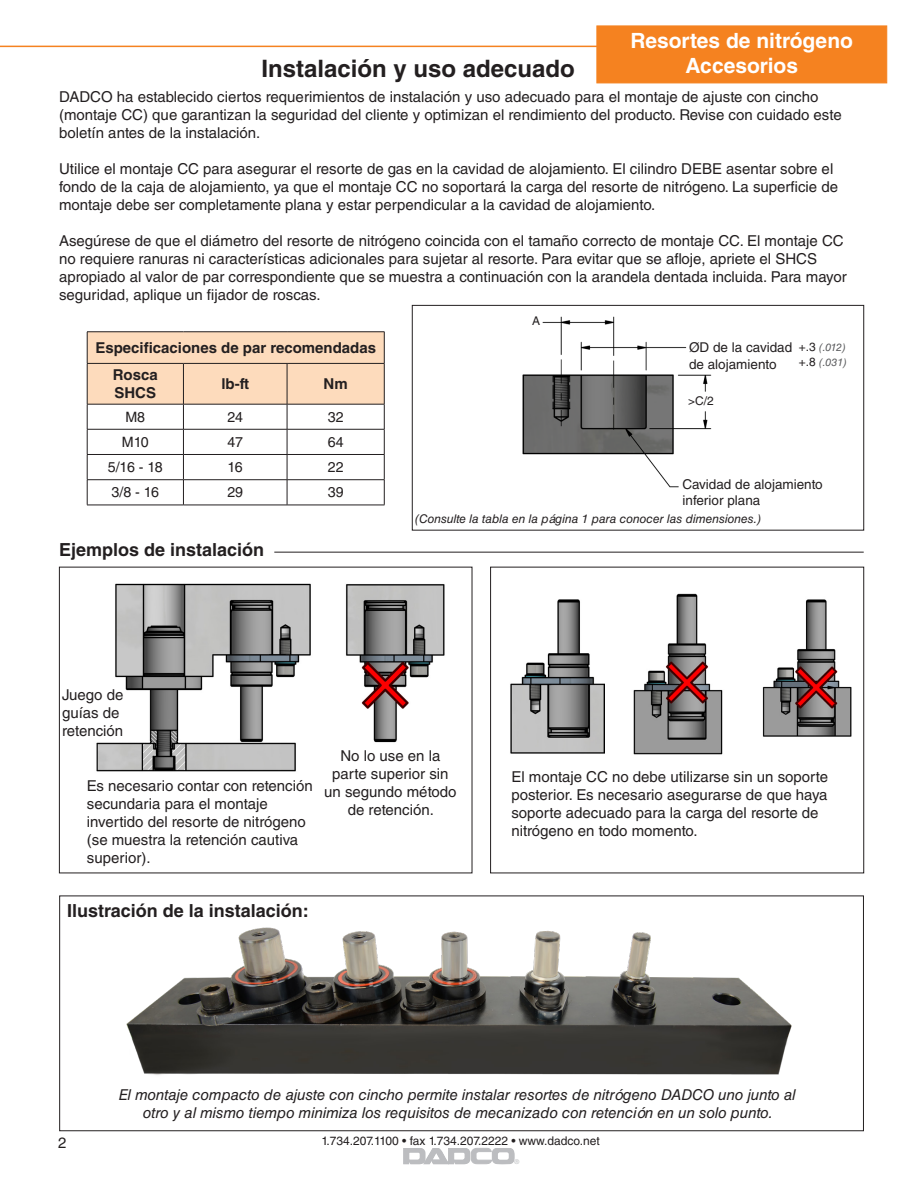
<style>
.page{position:relative;width:918px;height:1188px;background:#fff}
.page>*{position:absolute;margin:0;border:0;box-sizing:border-box;transform-origin:0 0}
.t1{font:700 24px "Helvetica LT Std";color:#231f20}
.t2{font:700 21px/25.2px "Helvetica LT Std";color:#fff;text-align:center}
.t3{font:700 18px "Helvetica LT Std";color:#231f20}
.t4{font:15px/18px "Helvetica LT Std";color:#231f20}
.t5{font:italic 15px/18px "Helvetica LT Std";color:#231f20;text-align:center}
.t6{font:700 15px/18px "Helvetica LT Std";color:#231f20}
.t7{font:14.25px "Helvetica LT Std";color:#231f20}
.t8{font:13.5px "Helvetica LT Std";color:#231f20}
.t9{font:italic 12px "Helvetica LT Std";color:#231f20}
.t10{font:12px "Helvetica LT Std";color:#231f20}
.t11{font:italic 10.65px "Helvetica LT Std";letter-spacing:-.02em;color:#57585a}
.t12{font:6.45px "Helvetica LT Std";color:#bcbdc0}
.s1{font-style:normal;font-size:11.85px;color:#231f20}
</style>
<div class="page">
<div style="left:597px;top:26px;width:290px;height:57px;background:#f58220"></div>
<hr style="left:0;top:46px;width:621px;height:1px;background:#f58220">
<svg style="left:404px;top:1148px;width:110px;height:16px"></svg>
<img style="left:522px;top:316px;width:190px;height:172px">
<div style="left:490px;top:567px;width:374px;height:306px;border:1px solid #231f20"></div>
<img style="left:96px;top:583px;width:349px;height:189px">
<img style="left:633px;top:593px;width:219px;height:162px">
<img style="left:126px;top:927px;width:666px;height:148px">
<div style="left:59px;top:896px;width:805px;height:235px;border:1px solid #231f20"></div>
<div style="left:412px;top:305px;width:452px;height:225px;border:1px solid #231f20"></div>
<hr style="left:87px;top:331px;width:96px;height:1px;background:#231f20">
<hr style="left:183px;top:331px;width:104px;height:1px;background:#231f20">
<hr style="left:287px;top:331px;width:98px;height:1px;background:#231f20">
<svg style="left:87px;top:332px;width:298px;height:173px"></svg>
<hr style="left:87px;top:505px;width:96px;height:1px;background:#231f20">
<hr style="left:183px;top:505px;width:104px;height:1px;background:#231f20">
<hr style="left:287px;top:505px;width:98px;height:1px;background:#231f20">
<hr style="left:274px;top:552px;width:590px;height:1px;background:#231f20">
<img style="left:510px;top:599px;width:94px;height:155px">
<p class="t1" style="left:261px;top:54px;width:315px">Instalación y uso adecuado</p>
<h2 class="t2" style="left:631px;top:28px;width:224px">Resortes de nitrógeno<br>Accesorios</h2>
<p class="t4" style="left:59px;top:87px;width:761px">DADCO ha establecido ciertos requerimientos de instalación y uso adecuado para el montaje de ajuste con cincho</p>
<p class="t4" style="left:59px;top:105px;width:784px">(montaje CC) que garantizan la seguridad del cliente y optimizan el rendimiento del producto. Revise con cuidado este boletín antes de la instalación.</p>
<p class="t4" style="left:59px;top:159px;width:776px">Utilice el montaje CC para asegurar el resorte de gas en la cavidad de alojamiento. El cilindro DEBE asentar sobre el</p>
<p class="t4" style="left:59px;top:177px;width:780px">fondo de la caja de alojamiento, ya que el montaje CC no soportará la carga del resorte de nitrógeno. La superficie de</p>
<p class="t4" style="left:59px;top:195px;width:598px">montaje debe ser completamente plana y estar perpendicular a la cavidad de alojamiento.</p>
<p class="t4" style="left:59px;top:231px;width:786px">Asegúrese de que el diámetro del resorte de nitrógeno coincida con el tamaño correcto de montaje CC. El montaje CC</p>
<p class="t4" style="left:59px;top:249px;width:760px">no requiere ranuras ni características adicionales para sujetar al resorte. Para evitar que se afloje, apriete el SHCS</p>
<p class="t4" style="left:59px;top:267px;width:789px">apropiado al valor de par correspondiente que se muestra a continuación con la arandela dentada incluida. Para mayor seguridad, aplique un fijador de roscas.</p>
<p class="t6" style="left:95px;top:338px;width:282px">Especificaciones de par recomendadas</p>
<p class="t6" style="left:113px;top:366px;width:46px">Rosca<br>SHCS</p>
<p class="t6" style="left:221px;top:375px;width:29px">lb-ft</p>
<p class="t6" style="left:324px;top:375px;width:26px">Nm</p>
<p class="t7" style="left:125px;top:409px;width:21px">M8</p>
<p class="t7" style="left:227px;top:409px;width:17px">24</p>
<p class="t7" style="left:328px;top:409px;width:17px">32</p>
<p class="t7" style="left:122px;top:434px;width:28px">M10</p>
<p class="t7" style="left:227px;top:434px;width:17px">47</p>
<p class="t7" style="left:328px;top:434px;width:17px">64</p>
<p class="t7" style="left:108px;top:459px;width:57px">5/16 - 18</p>
<p class="t7" style="left:228px;top:459px;width:17px">16</p>
<p class="t7" style="left:328px;top:459px;width:17px">22</p>
<p class="t7" style="left:111px;top:484px;width:49px">3/8 - 16</p>
<p class="t7" style="left:227px;top:484px;width:17px">29</p>
<p class="t7" style="left:328px;top:484px;width:17px">39</p>
<p class="t3" style="left:59px;top:539px;width:207px">Ejemplos de instalación</p>
<p class="t10" style="left:532px;top:314px;width:10px">A</p>
<p class="t8" style="left:689px;top:340px;width:105px">ØD de la cavidad</p>
<p class="t8" style="left:689px;top:356px;width:89px">de alojamiento</p>
<p class="t11" style="left:799px;top:341px;width:48px"><span class="s1">+.3</span> (.012)</p>
<p class="t11" style="left:799px;top:356px;width:49px"><span class="s1">+.8</span> (.031)</p>
<p class="t10" style="left:688px;top:394px;width:27px">&gt;C/2</p>
<p class="t8" style="left:683px;top:477px;width:142px">Cavidad de alojamiento</p>
<p class="t8" style="left:683px;top:493px;width:79px">inferior plana</p>
<p class="t9" style="left:415px;top:512px;width:347px">(Consulte la tabla en la página 1 para conocer las dimensiones.)</p>
<p class="t4" style="left:62px;top:686px;width:63px">Juego de guías de retención</p>
<p class="t4" style="left:87px;top:777px;width:227px">Es necesario contar con retención secundaria para el montaje invertido del resorte de nitrógeno (se muestra la retención cautiva superior).</p>
<p class="t4" style="left:340px;top:747px;width:102px">No lo use en la</p>
<p class="t4" style="left:332px;top:765px;width:118px">parte superior sin</p>
<p class="t4" style="left:324px;top:783px;width:134px">un segundo método</p>
<p class="t4" style="left:348px;top:801px;width:88px">de retención.</p>
<p class="t3" style="left:67px;top:899px;width:243px">Ilustración de la instalación:</p>
<p class="t4" style="left:511px;top:768px;width:318px">El montaje CC no debe utilizarse sin un soporte posterior. Es necesario asegurarse de que haya soporte adecuado para la carga del resorte de nitrógeno en todo momento.</p>
<p class="t5" style="left:119px;top:1086px;width:679px">El montaje compacto de ajuste con cincho permite instalar resortes de nitrógeno DADCO uno junto al otro y al mismo tiempo minimiza los requisitos de mecanizado con retención en un solo punto.</p>
<p class="t4" style="left:58px;top:1134px;width:10px">2</p>
<p class="t10" style="left:322px;top:1134px;width:280px">1.734.207.1100 • fax 1.734.207.2222 • www.dadco.net</p>
<p class="t12" style="left:515px;top:1158px;width:6px">®</p>
</div>
